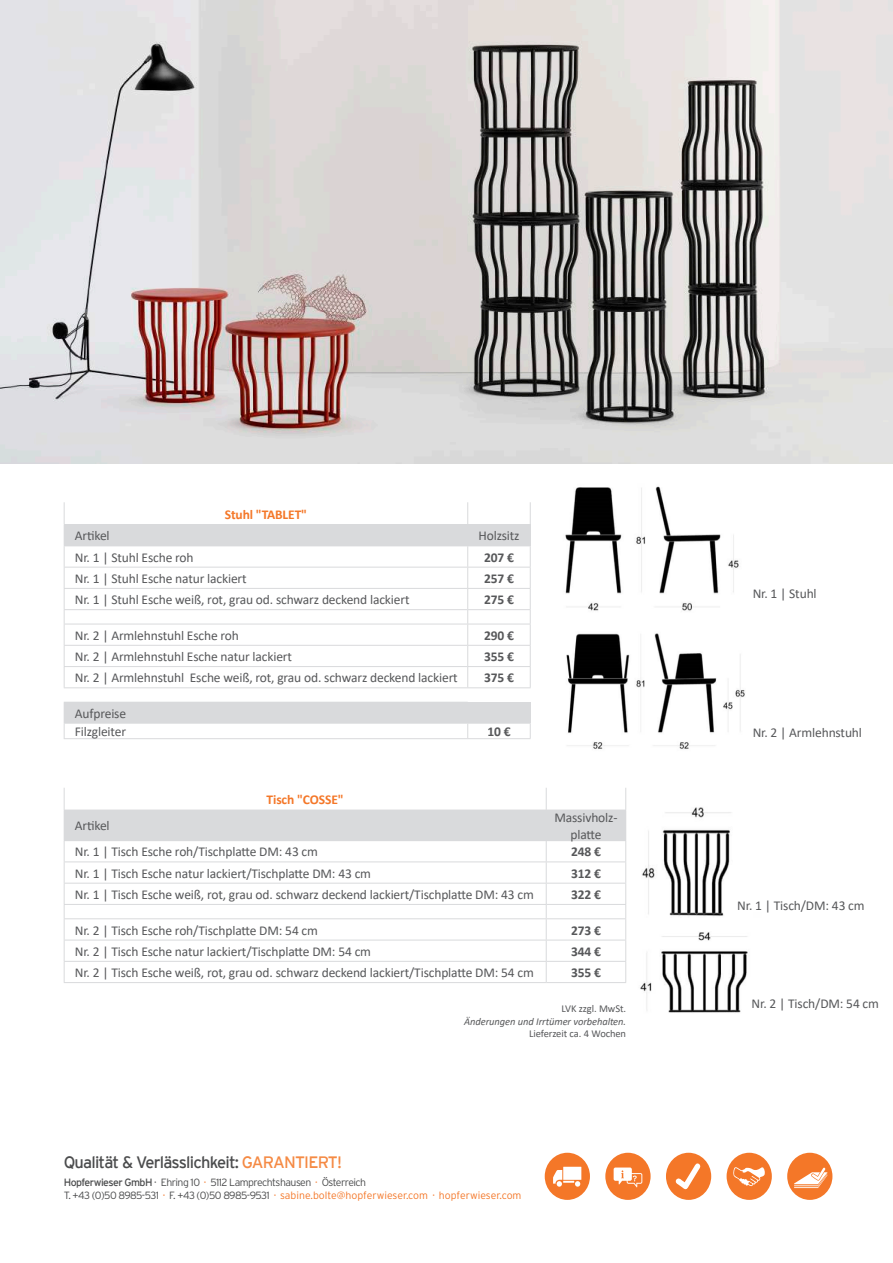
<style>
.page{position:relative;width:893px;height:1263px;background:#fff}
.page>*{position:absolute;margin:0;border:0;box-sizing:border-box;transform-origin:0 0}
.t1{font:16.5px "Interstate";letter-spacing:-.05em;color:#4b4c4d}
.t2{font:13.5px/18.3px "Calibri";letter-spacing:-.01em;color:#57585a}
.t3{font:700 13.5px "Calibri";letter-spacing:-.01em;color:#57585a}
.t4{font:700 13.5px "Calibri";letter-spacing:-.01em;color:#f47728}
.t5{font:300 10.5px/13.5px "Interstate";letter-spacing:-.05em;color:#4b4c4d}
.t6{font:10.5px "Calibri";letter-spacing:-.01em;color:#57585a}
.t7{font:italic 10.5px "Calibri";letter-spacing:-.01em;color:#57585a}
.s1{color:#f58a44}
.s2{font-weight:400}
.s3{color:#f47728}
</style>
<div class="page">
<svg style="left:666px;top:1153px;width:45px;height:47px"></svg>
<svg style="left:727px;top:1153px;width:45px;height:47px"></svg>
<svg style="left:787px;top:1153px;width:45px;height:47px"></svg>
<svg style="left:605px;top:1153px;width:46px;height:47px"></svg>
<svg style="left:545px;top:1153px;width:45px;height:47px"></svg>
<div style="left:64px;top:525px;width:404px;height:21px;background:#d9dadc"></div>
<div style="left:468px;top:525px;width:62px;height:21px;background:#d9dadc"></div>
<div style="left:64px;top:702px;width:466px;height:21px;background:#d9dadc"></div>
<hr style="left:64px;top:567px;width:404px;height:1px;background:#d9dadc">
<hr style="left:468px;top:567px;width:63px;height:1px;background:#d9dadc">
<hr style="left:64px;top:588px;width:404px;height:1px;background:#d9dadc">
<hr style="left:468px;top:588px;width:63px;height:1px;background:#d9dadc">
<hr style="left:64px;top:609px;width:404px;height:1px;background:#d9dadc">
<hr style="left:468px;top:609px;width:63px;height:1px;background:#d9dadc">
<hr style="left:64px;top:624px;width:404px;height:1px;background:#d9dadc">
<hr style="left:468px;top:624px;width:63px;height:1px;background:#d9dadc">
<hr style="left:64px;top:645px;width:404px;height:1px;background:#d9dadc">
<hr style="left:468px;top:645px;width:63px;height:1px;background:#d9dadc">
<hr style="left:64px;top:666px;width:404px;height:1px;background:#d9dadc">
<hr style="left:468px;top:666px;width:63px;height:1px;background:#d9dadc">
<svg style="left:530px;top:502px;width:1px;height:185px"></svg>
<hr style="left:64px;top:687px;width:404px;height:1px;background:#d9dadc">
<hr style="left:468px;top:687px;width:63px;height:1px;background:#d9dadc">
<hr style="left:64px;top:524px;width:404px;height:1px;background:#d9dadc">
<hr style="left:468px;top:545px;width:63px;height:1px;background:#d9dadc">
<svg style="left:64px;top:502px;width:1px;height:185px"></svg>
<svg style="left:467px;top:502px;width:1px;height:185px"></svg>
<hr style="left:468px;top:524px;width:62px;height:1px;background:#d9dadc">
<hr style="left:64px;top:723px;width:404px;height:1px;background:#d9dadc">
<svg style="left:64px;top:724px;width:1px;height:14px"></svg>
<hr style="left:64px;top:738px;width:404px;height:1px;background:#d9dadc">
<hr style="left:468px;top:723px;width:62px;height:1px;background:#d9dadc">
<svg style="left:467px;top:724px;width:1px;height:14px"></svg>
<svg style="left:530px;top:702px;width:1px;height:36px"></svg>
<hr style="left:468px;top:738px;width:62px;height:1px;background:#d9dadc">
<img style="left:0;top:0;width:893px;height:463px">
<div style="left:64px;top:810px;width:482px;height:31px;background:#d9dadc"></div>
<div style="left:546px;top:810px;width:80px;height:31px;background:#d9dadc"></div>
<svg style="left:625px;top:788px;width:1px;height:22px"></svg>
<hr style="left:64px;top:861px;width:482px;height:1px;background:#d9dadc">
<hr style="left:546px;top:861px;width:80px;height:1px;background:#d9dadc">
<hr style="left:64px;top:883px;width:482px;height:1px;background:#d9dadc">
<hr style="left:546px;top:883px;width:80px;height:1px;background:#d9dadc">
<hr style="left:64px;top:904px;width:482px;height:1px;background:#d9dadc">
<hr style="left:546px;top:904px;width:80px;height:1px;background:#d9dadc">
<hr style="left:64px;top:918px;width:482px;height:1px;background:#d9dadc">
<hr style="left:546px;top:918px;width:80px;height:1px;background:#d9dadc">
<hr style="left:64px;top:940px;width:482px;height:1px;background:#d9dadc">
<hr style="left:546px;top:940px;width:80px;height:1px;background:#d9dadc">
<hr style="left:64px;top:961px;width:482px;height:1px;background:#d9dadc">
<hr style="left:546px;top:961px;width:80px;height:1px;background:#d9dadc">
<svg style="left:546px;top:841px;width:1px;height:141px"></svg>
<svg style="left:625px;top:841px;width:1px;height:141px"></svg>
<hr style="left:64px;top:982px;width:482px;height:1px;background:#d9dadc">
<hr style="left:546px;top:982px;width:80px;height:1px;background:#d9dadc">
<svg style="left:64px;top:788px;width:1px;height:22px"></svg>
<svg style="left:64px;top:841px;width:1px;height:141px"></svg>
<svg style="left:546px;top:788px;width:1px;height:22px"></svg>
<img style="left:642px;top:807px;width:89px;height:109px">
<img style="left:640px;top:932px;width:108px;height:81px">
<img style="left:565px;top:486px;width:174px;height:125px">
<img style="left:566px;top:633px;width:179px;height:116px">
<p class="t4" style="left:225px;top:504px;width:84px">Stuhl "TABLET"</p>
<p class="t2" style="left:75px;top:526px;width:36px">Artikel</p>
<p class="t2" style="left:478px;top:526px;width:43px">Holzsitz</p>
<p class="t2" style="left:75px;top:548px;width:120px">Nr. 1 | Stuhl Esche roh</p>
<p class="t3" style="left:484px;top:547px;width:31px">207 €</p>
<p class="t2" style="left:75px;top:569px;width:173px">Nr. 1 | Stuhl Esche natur lackiert</p>
<p class="t3" style="left:484px;top:569px;width:31px">257 €</p>
<p class="t2" style="left:75px;top:590px;width:336px">Nr. 1 | Stuhl Esche weiß, rot, grau od. schwarz deckend lackiert</p>
<p class="t3" style="left:484px;top:590px;width:31px">275 €</p>
<p class="t2" style="left:75px;top:626px;width:166px">Nr. 2 | Armlehnstuhl Esche roh</p>
<p class="t3" style="left:484px;top:626px;width:31px">290 €</p>
<p class="t2" style="left:75px;top:647px;width:219px">Nr. 2 | Armlehnstuhl Esche natur lackiert</p>
<p class="t3" style="left:484px;top:647px;width:31px">355 €</p>
<p class="t2" style="left:75px;top:668px;width:384px">Nr. 2 | Armlehnstuhl Esche weiß, rot, grau od. schwarz deckend lackiert</p>
<p class="t3" style="left:484px;top:668px;width:31px">375 €</p>
<p class="t2" style="left:75px;top:704px;width:53px">Aufpreise<br>Filzgleiter</p>
<p class="t3" style="left:487px;top:722px;width:25px">10 €</p>
<p class="t4" style="left:267px;top:790px;width:79px">Tisch "COSSE"</p>
<p class="t2" style="left:75px;top:816px;width:36px">Artikel</p>
<p class="t2" style="left:554px;top:809px;width:65px;line-height:16.2px;text-align:center">Massivholz&shy;platte</p>
<p class="t2" style="left:75px;top:842px;width:245px">Nr. 1 | Tisch Esche roh/Tischplatte DM: 43 cm</p>
<p class="t3" style="left:571px;top:842px;width:31px">248 €</p>
<p class="t2" style="left:75px;top:864px;width:298px">Nr. 1 | Tisch Esche natur lackiert/Tischplatte DM: 43 cm</p>
<p class="t3" style="left:571px;top:863px;width:31px">312 €</p>
<p class="t2" style="left:75px;top:885px;width:461px">Nr. 1 | Tisch Esche weiß, rot, grau od. schwarz deckend lackiert/Tischplatte DM: 43 cm</p>
<p class="t3" style="left:571px;top:885px;width:31px">322 €</p>
<p class="t2" style="left:75px;top:920px;width:245px">Nr. 2 | Tisch Esche roh/Tischplatte DM: 54 cm</p>
<p class="t3" style="left:571px;top:920px;width:31px">273 €</p>
<p class="t2" style="left:75px;top:942px;width:298px">Nr. 2 | Tisch Esche natur lackiert/Tischplatte DM: 54 cm</p>
<p class="t3" style="left:571px;top:942px;width:31px">344 €</p>
<p class="t2" style="left:75px;top:963px;width:461px">Nr. 2 | Tisch Esche weiß, rot, grau od. schwarz deckend lackiert/Tischplatte DM: 54 cm</p>
<p class="t3" style="left:571px;top:963px;width:31px">355 €</p>
<p class="t6" style="left:562px;top:1001px;width:66px">LVK zzgl. MwSt.</p>
<p class="t7" style="left:464px;top:1014px;width:163px">Änderungen und Irrtümer vorbehalten.</p>
<p class="t6" style="left:529px;top:1027px;width:98px">Lieferzeit ca. 4 Wochen</p>
<p class="t1" style="left:64px;top:1153px;width:280px">Qualität &amp; Verlässlichkeit: <span class="s1">GARANTIERT!</span></p>
<p class="t5" style="left:64px;top:1175px;width:459px"><span class="s2">Hopferwieser GmbH</span> · Ehring 10 <span class="s3">·</span> 5112 Lamprechtshausen <span class="s3">·</span> Österreich<br>T. +43 (0)50 8985-531 <span class="s3">·</span> F. +43 (0)50 8985-9531 <span class="s3">· sabine.bolte@hopferwieser.com · hopferwieser.com</span></p>
<p class="t2" style="left:753px;top:584px;width:66px">Nr. 1 | Stuhl</p>
<p class="t2" style="left:753px;top:723px;width:111px">Nr. 2 | Armlehnstuhl</p>
<p class="t2" style="left:737px;top:896px;width:129px">Nr. 1 | Tisch/DM: 43 cm</p>
<p class="t2" style="left:752px;top:994px;width:129px">Nr. 2 | Tisch/DM: 54 cm</p>
</div>
